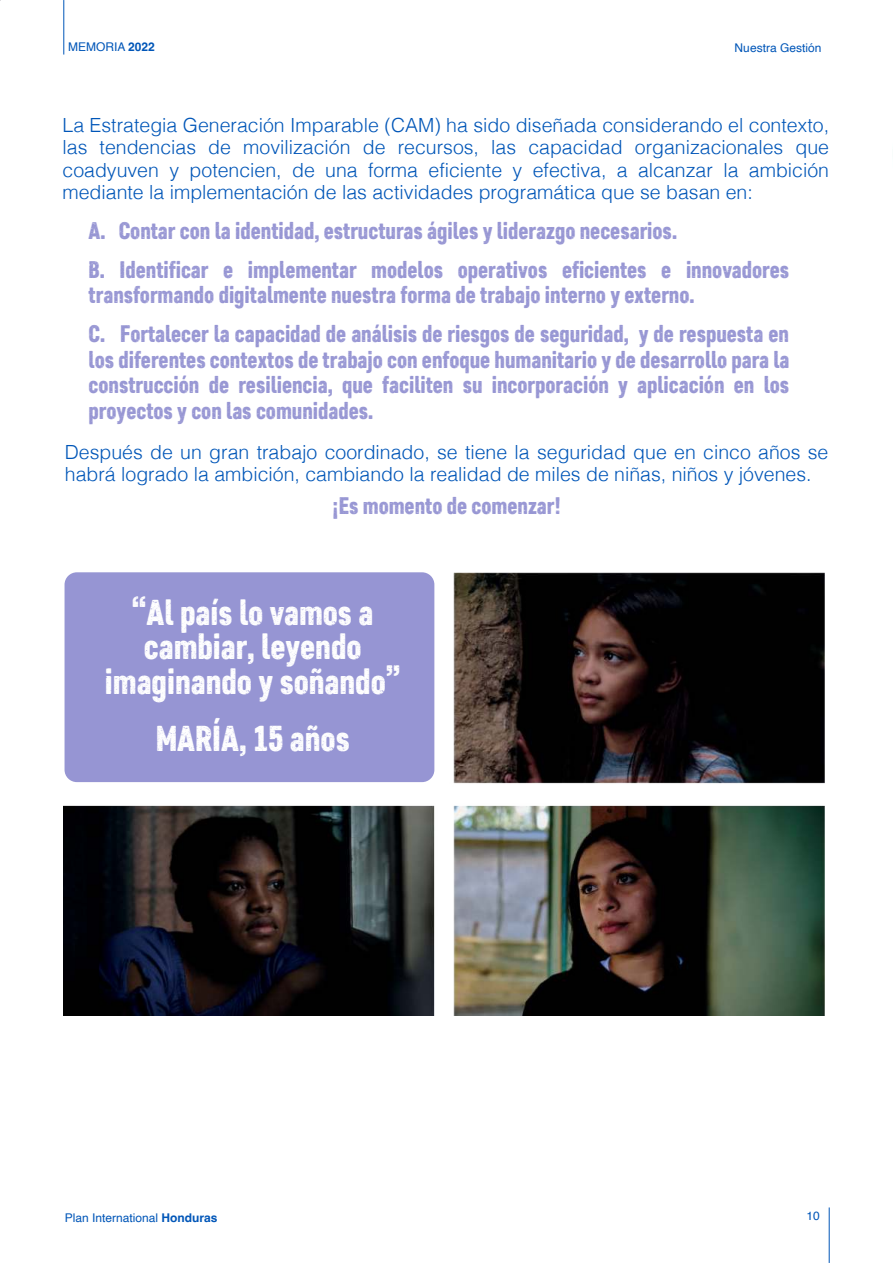
<style>
.page{position:relative;width:893px;height:1263px;background:#fff}
.page>*{position:absolute;margin:0;border:0;box-sizing:border-box;transform-origin:0 0}
.t1{font:36px/34.5px "Core Paint B3 W01";color:#fff;text-align:center}
.t2{font:24px/39px "Core Paint B3 W01";color:#9695d3}
.t3{font:300 19.5px/22.5px "Helvetica";color:#0056b8;text-align:justify}
.t4{font:12px "Helvetica";color:#0056b8}
.s1{font-weight:700}
</style>
<div class="page">
<img style="left:63px;top:573px;width:762px;height:443px">
<hr style="left:63px;top:0;width:1px;height:55px;background:#0056b8">
<hr style="left:829px;top:1207px;width:1px;height:56px;background:#0056b8">
<p class="t4" style="left:68px;top:42px;width:88px">MEMORIA <span class="s1">2022</span></p>
<p class="t4" style="left:735px;top:43px;width:88px">Nuestra Gestión</p>
<p class="t3" style="left:63px;top:115px;width:768px">La Estrategia Generación Imparable (CAM) ha sido diseñada considerando el contexto, las tendencias de movilización de recursos, las capacidad organizacionales que coadyuven y potencien, de una forma eficiente y efectiva, a alcanzar la ambición mediante la implementación de las actividades programática que se basan en:</p>
<p class="t2" style="left:89px;top:211px;width:702px">A. Contar con la identidad, estructuras ágiles y liderazgo necesarios.<br>B. Identificar e implementar modelos operativos eficientes e innovadores</p>
<p class="t2" style="left:89px;top:275px;width:702px">transformando digitalmente nuestra forma de trabajo interno y externo.<br>C. Fortalecer la capacidad de análisis de riesgos de seguridad, y de respuesta en</p>
<p class="t2" style="left:89px;top:347px;width:702px;line-height:25.5px;text-align:justify">los diferentes contextos de trabajo con enfoque humanitario y de desarrollo para la construcción de resiliencia, que faciliten su incorporación y aplicación en los proyectos y con las comunidades.</p>
<p class="t3" style="left:65px;top:442px;width:765px">Después de un gran trabajo coordinado, se tiene la seguridad que en cinco años se habrá logrado la ambición, cambiando la realidad de miles de niñas, niños y jóvenes.</p>
<p class="t2" style="left:332px;top:486px;width:230px">¡Es momento de comenzar!</p>
<h1 class="t1" style="left:105px;top:595px;width:297px">“Al país lo vamos a cambiar, leyendo imaginando y soñando”</h1>
<h1 class="t1" style="left:156px;top:721px;width:196px">MARÍA, 15 años</h1>
<p class="t4" style="left:65px;top:1213px;width:154px">Plan International <span class="s1">Honduras</span></p>
<p class="t4" style="left:806px;top:1211px;width:15px">10</p>
</div>
